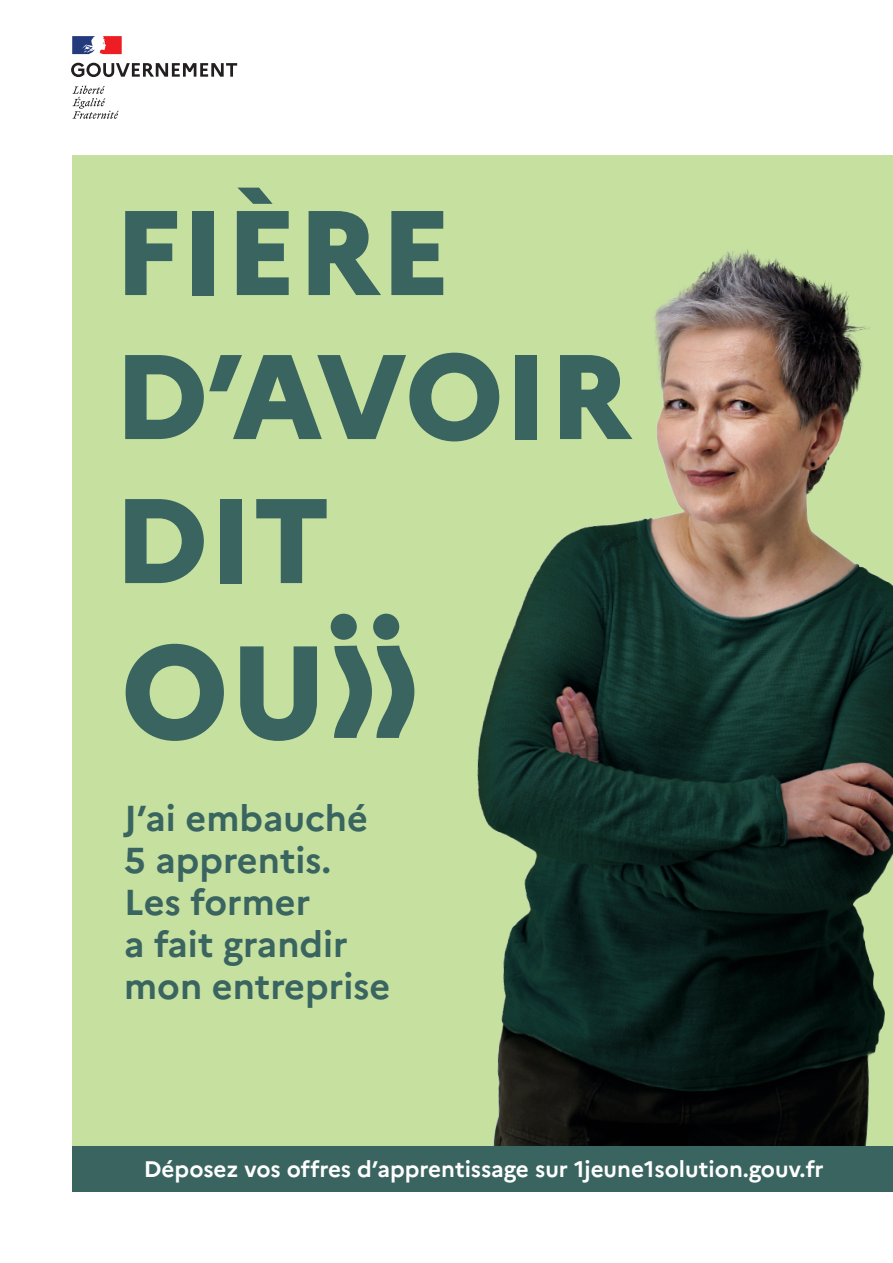
<style>
.page{position:relative;width:893px;height:1263px;background:#fff}
.page>*{position:absolute;margin:0;border:0;box-sizing:border-box;transform-origin:0 0}
.t1{font:800 120px/144px "Marianne";color:#396460}
.t2{font:700 36px "Marianne";color:#396460}
.t3{font:700 22.5px "Marianne";color:#fff}
</style>
<div class="page">
<svg style="left:71px;top:63px;width:166px;height:14px"></svg>
<svg style="left:72px;top:86px;width:47px;height:33px"></svg>
<svg style="left:72px;top:36px;width:50px;height:18px"></svg>
<div style="left:72px;top:155px;width:821px;height:1036px;background:#c6e0a0"></div>
<svg style="left:126px;top:644px;width:98px;height:97px"></svg>
<svg style="left:240px;top:646px;width:77px;height:95px"></svg>
<div style="left:373px;top:614px;width:26px;height:26px;background:#396460;border-radius:50%"></div>
<svg style="left:334px;top:646px;width:80px;height:92px"></svg>
<div style="left:331px;top:614px;width:26px;height:26px;background:#396460;border-radius:50%"></div>
<img style="left:477px;top:250px;width:416px;height:896px">
<div style="left:72px;top:1146px;width:821px;height:45px;background:#396460"></div>
<p class="t1" style="left:114px;top:171px;width:519px">FIÈRE<br>D’AVOIR<br>DIT</p>
<p class="t2" style="left:124px;top:790px;width:245px">J’ai embauché</p>
<p class="t2" style="left:124px;top:832px;width:208px">5 apprentis.</p>
<p class="t2" style="left:124px;top:874px;width:188px">Les former</p>
<p class="t2" style="left:124px;top:916px;width:225px">a fait grandir</p>
<p class="t2" style="left:124px;top:958px;width:268px">mon entreprise</p>
<p class="t3" style="left:144px;top:1151px;width:681px">Déposez vos offres d’apprentissage sur 1jeune1solution.gouv.fr</p>
</div>
